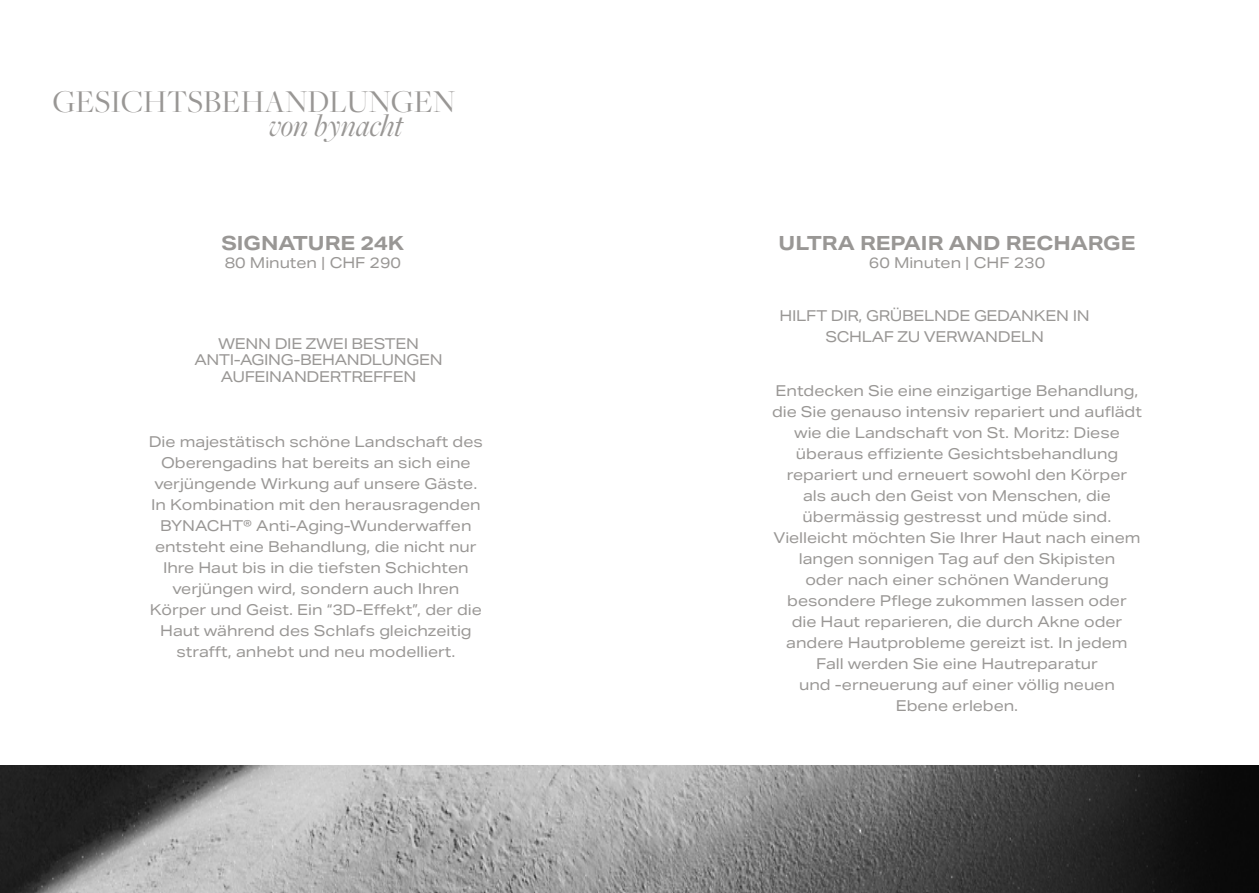
<style>
.page{position:relative;width:1259px;height:893px;background:#fff}
.page>*{position:absolute;margin:0;border:0;box-sizing:border-box;transform-origin:0 0}
.t1{font:33px/24px "Freight Big Pro";color:#999795}
.t2{font:700 19.5px "Aktiv Grotesk Ex";color:#999795}
.t3{font:15px/21px "Aktiv Grotesk Ex";color:#999795;text-align:center}
.t4{font:15px/21px "Aktiv Grotesk Ex";letter-spacing:-.02em;color:#999795;text-align:center}
.s1{font-style:italic}
</style>
<div class="page">
<img style="left:0;top:765px;width:1259px;height:128px">
<p class="t1" style="left:269px;top:88px;width:188px;text-indent:-216px">GESICHTSBEHANDLUNGEN <span class="s1">von bynacht</span></p>
<p class="t2" style="left:221px;top:232px;width:185px">SIGNATURE 24K</p>
<p class="t3" style="left:225px;top:252px;width:178px">80 Minuten | CHF 290</p>
<p class="t4" style="left:218px;top:333px;width:202px">WENN DIE ZWEI BESTEN</p>
<p class="t4" style="left:194px;top:350px;width:250px">ANTI-AGING-BEHANDLUNGEN</p>
<p class="t4" style="left:221px;top:366px;width:197px">AUFEINANDERTREFFEN</p>
<p class="t3" style="left:149px;top:431px;width:336px">Die majestätisch schöne Landschaft des Oberengadins hat bereits an sich eine verjüngende Wirkung auf unsere Gäste.<br>In Kombination mit den herausragenden BYNACHT® Anti-Aging-Wunderwaffen entsteht eine Behandlung, die nicht nur Ihre Haut bis in die tiefsten Schichten verjüngen wird, sondern auch Ihren Körper und Geist. Ein “3D-Effekt”, der die Haut während des Schlafs gleichzeitig strafft, anhebt und neu modelliert.</p>
<p class="t2" style="left:778px;top:232px;width:358px">ULTRA REPAIR AND RECHARGE</p>
<p class="t3" style="left:869px;top:252px;width:178px">60 Minuten | CHF 230</p>
<p class="t4" style="left:779px;top:305px;width:311px">HILFT DIR, GRÜBELNDE GEDANKEN IN<br>SCHLAF ZU VERWANDELN</p>
<p class="t3" style="left:772px;top:380px;width:371px">Entdecken Sie eine einzigartige Behandlung, die Sie genauso intensiv repariert und auflädt wie die Landschaft von St. Moritz: Diese überaus effiziente Gesichtsbehandlung repariert und erneuert sowohl den Körper<br>als auch den Geist von Menschen, die übermässig gestresst und müde sind.<br>Vielleicht möchten Sie Ihrer Haut nach einem langen sonnigen Tag auf den Skipisten<br>oder nach einer schönen Wanderung besondere Pflege zukommen lassen oder<br>die Haut reparieren, die durch Akne oder andere Hautprobleme gereizt ist. In jedem Fall werden Sie eine Hautreparatur<br>und -erneuerung auf einer völlig neuen Ebene erleben.</p>
</div>
